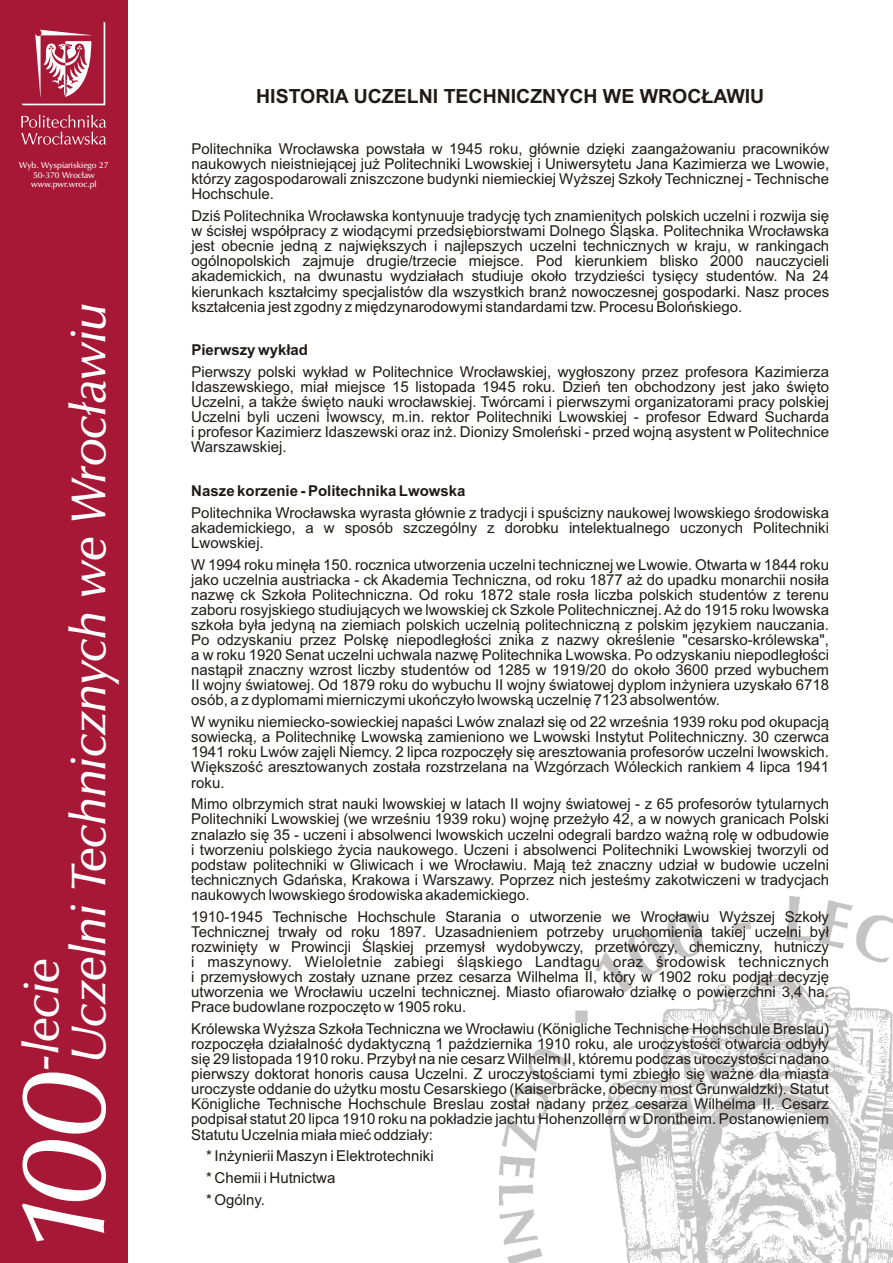
<style>
.page{position:relative;width:893px;height:1263px;background:#fff}
.page>*{position:absolute;margin:0;border:0;box-sizing:border-box;transform-origin:0 0}
.t1{font:italic 600 123px "Zapf Humanist 601 BT";color:#fff}
.t2{font:italic 600 49.5px "Zapf Humanist 601 BT";color:#fff}
.t3{font:700 19.5px "Arial";color:#1f1a17}
.t4{font:15px/15.1px "Arial";color:#1f1a17;text-align:justify}
.t5{font:700 15px "Arial";color:#1f1a17}
.t6{font:600 8.7px/9.4px "Zapf Humanist 601 BT";color:#fff;text-align:center}
</style>
<div class="page">
<div style="left:0;top:0;width:128px;height:1263px;background:#a61836"></div>
<svg style="left:21px;top:21px;width:85px;height:124px"></svg>
<img style="left:499px;top:897px;width:394px;height:366px">
<p class="t6" style="left:19px;top:161px;width:91px">Wyb. Wyspianskiego 27<br>50-370 Wrocław www.pwr.wroc.pl</p>
<h2 class="t2" style="left:68px;top:1062px;width:761px;rotate:-90deg">Uczelni Technicznych we Wrocławiu</h2>
<h1 class="t1" style="left:11px;top:1255px;width:188px;rotate:-90deg">100</h1>
<h2 class="t2" style="left:21px;top:1069px;width:113px;rotate:-90deg">-lecie</h2>
<h3 class="t3" style="left:256px;top:88px;width:510px">HISTORIA UCZELNI TECHNICZNYCH WE WROCŁAWIU</h3>
<p class="t4" style="left:191px;top:143px;width:639px">Politechnika Wrocławska powstała w 1945 roku, głównie dzięki zaangażowaniu pracowników naukowych nieistniejącej już Politechniki Lwowskiej i Uniwersytetu Jana Kazimierza we Lwowie, którzy zagospodarowali zniszczone budynki niemieckiej Wyższej Szkoły Technicznej - Technische Hochschule.</p>
<p class="t4" style="left:191px;top:210px;width:639px">Dziś Politechnika Wrocławska kontynuuje tradycję tych znamienitych polskich uczelni i rozwija się w ścisłej współpracy z wiodącymi przedsiębiorstwami Dolnego Śląska. Politechnika Wrocławska jest obecnie jedną z największych i najlepszych uczelni technicznych w kraju, w rankingach ogólnopolskich zajmuje drugie/trzecie miejsce. Pod kierunkiem blisko 2000 nauczycieli akademickich, na dwunastu wydziałach studiuje około trzydzieści tysięcy studentów. Na 24 kierunkach kształcimy specjalistów dla wszystkich branż nowoczesnej gospodarki. Nasz proces kształcenia jest zgodny z międzynarodowymi standardami tzw. Procesu Bolońskiego.</p>
<p class="t5" style="left:191px;top:344px;width:118px">Pierwszy wykład</p>
<p class="t4" style="left:191px;top:365px;width:639px">Pierwszy polski wykład w Politechnice Wrocławskiej, wygłoszony przez profesora Kazimierza Idaszewskiego, miał miejsce 15 listopada 1945 roku. Dzień ten obchodzony jest jako święto Uczelni, a także święto nauki wrocławskiej. Twórcami i pierwszymi organizatorami pracy polskiej Uczelni byli uczeni lwowscy, m.in. rektor Politechniki Lwowskiej - profesor Edward Sucharda i profesor Kazimierz Idaszewski oraz inż. Dionizy Smoleński - przed wojną asystent w Politechnice Warszawskiej.</p>
<p class="t5" style="left:191px;top:485px;width:276px">Nasze korzenie - Politechnika Lwowska</p>
<p class="t4" style="left:191px;top:506px;width:639px">Politechnika Wrocławska wyrasta głównie z tradycji i spuścizny naukowej lwowskiego środowiska akademickiego, a w sposób szczególny z dorobku intelektualnego uczonych Politechniki Lwowskiej.</p>
<p class="t4" style="left:191px;top:558px;width:639px">W 1994 roku minęła 150. rocznica utworzenia uczelni technicznej we Lwowie. Otwarta w 1844 roku jako uczelnia austriacka - ck Akademia Techniczna, od roku 1877 aż do upadku monarchii nosiła nazwę ck Szkoła Politechniczna. Od roku 1872 stale rosła liczba polskich studentów z terenu zaboru rosyjskiego studiujących we lwowskiej ck Szkole Politechnicznej. Aż do 1915 roku lwowska szkoła była jedyną na ziemiach polskich uczelnią politechniczną z polskim językiem nauczania.<br>Po odzyskaniu przez Polskę niepodległości znika z nazwy określenie "cesarsko-królewska", a w roku 1920 Senat uczelni uchwala nazwę Politechnika Lwowska. Po odzyskaniu niepodległości nastąpił znaczny wzrost liczby studentów od 1285 w 1919/20 do około 3600 przed wybuchem II wojny światowej. Od 1879 roku do wybuchu II wojny światowej dyplom inżyniera uzyskało 6718 osób, a z dyplomami mierniczymi ukończyło lwowską uczelnię 7123 absolwentów.</p>
<p class="t4" style="left:191px;top:716px;width:639px">W wyniku niemiecko-sowieckiej napaści Lwów znalazł się od 22 września 1939 roku pod okupacją sowiecką, a Politechnikę Lwowską zamieniono we Lwowski Instytut Politechniczny. 30 czerwca 1941 roku Lwów zajęli Niemcy. 2 lipca rozpoczęły się aresztowania profesorów uczelni lwowskich.<br>Większość aresztowanych została rozstrzelana na Wzgórzach Wóleckich rankiem 4 lipca 1941 roku.</p>
<p class="t4" style="left:191px;top:798px;width:639px">Mimo olbrzymich strat nauki lwowskiej w latach II wojny światowej - z 65 profesorów tytularnych Politechniki Lwowskiej (we wrześniu 1939 roku) wojnę przeżyło 42, a w nowych granicach Polski znalazło się 35 - uczeni i absolwenci lwowskich uczelni odegrali bardzo ważną rolę w odbudowie i tworzeniu polskiego życia naukowego. Uczeni i absolwenci Politechniki Lwowskiej tworzyli od podstaw politechniki w Gliwicach i we Wrocławiu. Mają też znaczny udział w budowie uczelni technicznych Gdańska, Krakowa i Warszawy. Poprzez nich jesteśmy zakotwiczeni w tradycjach naukowych lwowskiego środowiska akademickiego.</p>
<p class="t4" style="left:191px;top:910px;width:639px">1910-1945 Technische Hochschule Starania o utworzenie we Wrocławiu Wyższej Szkoły Technicznej trwały od roku 1897. Uzasadnieniem potrzeby uruchomienia takiej uczelni był rozwinięty w Prowincji Śląskiej przemysł wydobywczy, przetwórczy, chemiczny, hutniczy i maszynowy. Wieloletnie zabiegi śląskiego Landtagu oraz środowisk technicznych i przemysłowych zostały uznane przez cesarza Wilhelma II, który w 1902 roku podjął decyzję utworzenia we Wrocławiu uczelni technicznej. Miasto ofiarowało działkę o powierzchni 3,4 ha.<br>Prace budowlane rozpoczęto w 1905 roku.</p>
<p class="t4" style="left:191px;top:1022px;width:639px">Królewska Wyższa Szkoła Techniczna we Wrocławiu (Königliche Technische Hochschule Breslau) rozpoczęła działalność dydaktyczną 1 października 1910 roku, ale uroczystości otwarcia odbyły się 29 listopada 1910 roku. Przybył na nie cesarz Wilhelm II, któremu podczas uroczystości nadano pierwszy doktorat honoris causa Uczelni. Z uroczystościami tymi zbiegło się ważne dla miasta uroczyste oddanie do użytku mostu Cesarskiego (Kaiserbräcke, obecny most Grunwaldzki). Statut Königliche Technische Hochschule Breslau został nadany przez cesarza Wilhelma II. Cesarz podpisał statut 20 lipca 1910 roku na pokładzie jachtu Hohenzollern w Drontheim. Postanowieniem Statutu Uczelnia miała mieć oddziały:</p>
<p class="t4" style="left:206px;top:1146px;width:229px;line-height:21.8px;text-align:left">* Inżynierii Maszyn i Elektrotechniki * Chemii i Hutnictwa<br>* Ogólny.</p>
</div>
